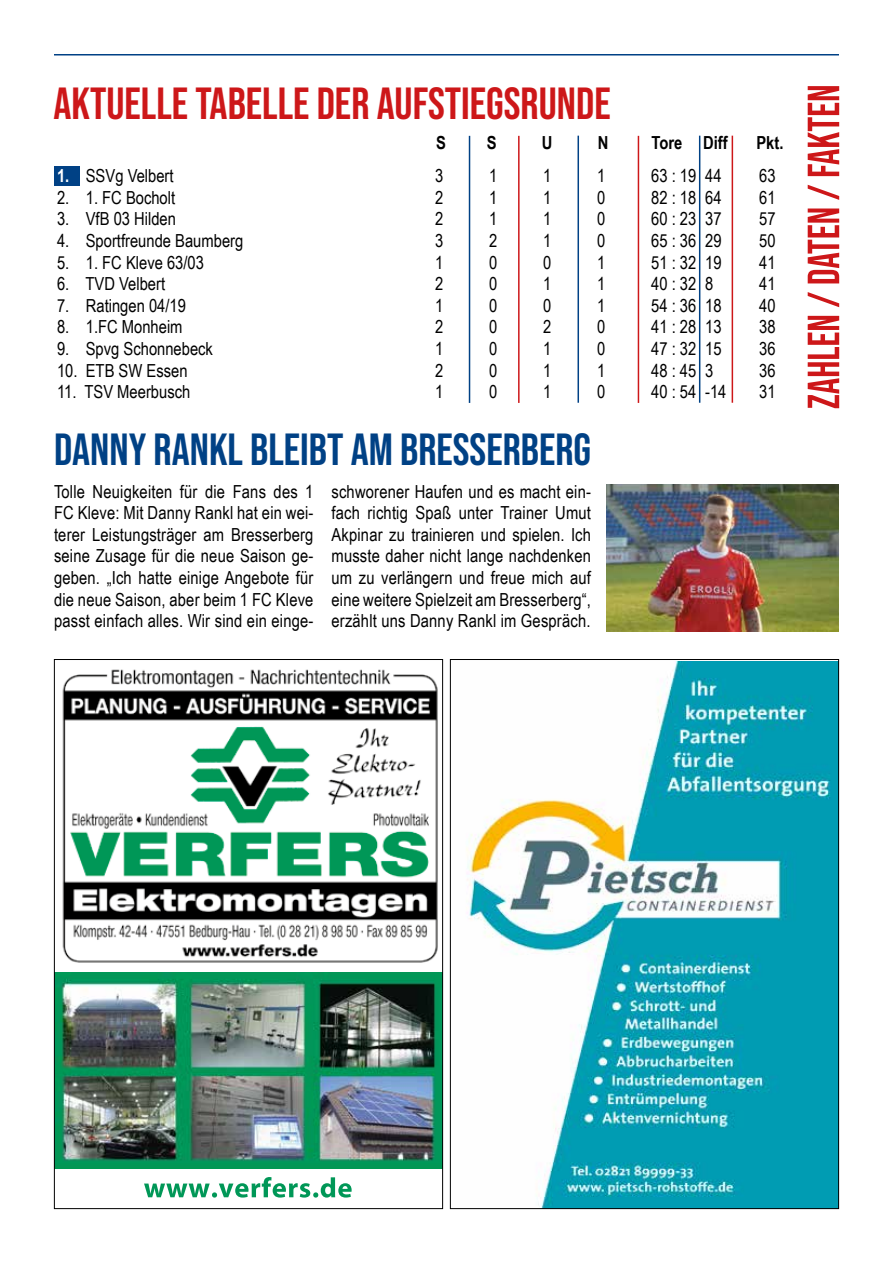
<style>
.page{position:relative;width:893px;height:1263px;background:#fff}
.page>*{position:absolute;margin:0;border:0;box-sizing:border-box;transform-origin:0 0}
.t1{font:45px "Bebas Neue";color:#cd1719}
.t2{font:45px "Bebas Neue";color:#004185}
.t3{font:18px/21.6px "Arial Narrow";color:#000;text-align:justify}
.t4{font:700 18px "Arial Narrow";color:#000}
.s1{font-weight:700;color:#fff}
</style>
<div class="page">
<div style="left:54px;top:166px;width:25px;height:20px;background:#004185"></div>
<hr style="left:469px;top:136px;width:1px;height:267px;background:#004185">
<hr style="left:577px;top:136px;width:2px;height:267px;background:#004185">
<hr style="left:518px;top:136px;width:2px;height:267px;background:#cd1719">
<hr style="left:699px;top:136px;width:1px;height:267px;background:#004185">
<hr style="left:638px;top:136px;width:1px;height:267px;background:#cd1719">
<svg style="left:808px;top:86px;width:31px;height:322px"></svg>
<hr style="left:732px;top:136px;width:1px;height:267px;background:#cd1719">
<img style="left:62px;top:669px;width:376px;height:294px">
<img style="left:56px;top:972px;width:385px;height:197px">
<img style="left:144px;top:1177px;width:208px;height:21px">
<img style="left:466px;top:661px;width:371px;height:546px">
<hr style="left:54px;top:54px;width:785px;height:2px;background:#004185">
<img style="left:607px;top:485px;width:232px;height:146px">
<h1 class="t1" style="left:53px;top:78px;width:559px">AKTUELLE TABELLE DER AUFSTIEGSRUNDE</h1>
<p class="t4" style="left:436px;top:129px;width:11px">S</p>
<p class="t4" style="left:487px;top:129px;width:11px">S</p>
<p class="t4" style="left:542px;top:129px;width:12px">U</p>
<p class="t4" style="left:598px;top:129px;width:12px">N</p>
<p class="t4" style="left:652px;top:129px;width:78px">Tore Diff</p>
<p class="t4" style="left:756px;top:129px;width:29px">Pkt.</p>
<p class="t3" style="left:57px;top:164px;width:118px"><span class="s1">1.</span> SSVg Velbert</p>
<p class="t3" style="left:435px;top:164px;width:10px">3</p>
<p class="t3" style="left:489px;top:164px;width:10px">1</p>
<p class="t3" style="left:543px;top:164px;width:10px">1</p>
<p class="t3" style="left:597px;top:164px;width:10px">1</p>
<p class="t3" style="left:651px;top:164px;width:72px">63 : 19 44</p>
<p class="t3" style="left:759px;top:164px;width:18px">63</p>
<p class="t3" style="left:57px;top:186px;width:120px">2. 1. FC Bocholt</p>
<p class="t3" style="left:435px;top:186px;width:10px">2</p>
<p class="t3" style="left:489px;top:186px;width:10px">1</p>
<p class="t3" style="left:543px;top:186px;width:10px">1</p>
<p class="t3" style="left:597px;top:186px;width:10px">0</p>
<p class="t3" style="left:651px;top:186px;width:72px">82 : 18 64</p>
<p class="t3" style="left:759px;top:186px;width:18px">61</p>
<p class="t3" style="left:57px;top:208px;width:120px">3. VfB 03 Hilden</p>
<p class="t3" style="left:435px;top:208px;width:10px">2</p>
<p class="t3" style="left:489px;top:208px;width:10px">1</p>
<p class="t3" style="left:543px;top:208px;width:10px">1</p>
<p class="t3" style="left:597px;top:208px;width:10px">0</p>
<p class="t3" style="left:651px;top:208px;width:72px">60 : 23 37</p>
<p class="t3" style="left:759px;top:208px;width:18px">57</p>
<p class="t3" style="left:57px;top:229px;width:188px">4. Sportfreunde Baumberg</p>
<p class="t3" style="left:435px;top:229px;width:10px">3</p>
<p class="t3" style="left:489px;top:229px;width:10px">2</p>
<p class="t3" style="left:543px;top:229px;width:10px">1</p>
<p class="t3" style="left:597px;top:229px;width:10px">0</p>
<p class="t3" style="left:651px;top:229px;width:72px">65 : 36 29</p>
<p class="t3" style="left:759px;top:229px;width:18px">50</p>
<p class="t3" style="left:57px;top:251px;width:148px">5. 1. FC Kleve 63/03</p>
<p class="t3" style="left:435px;top:251px;width:10px">1</p>
<p class="t3" style="left:489px;top:251px;width:10px">0</p>
<p class="t3" style="left:543px;top:251px;width:10px">0</p>
<p class="t3" style="left:597px;top:251px;width:10px">1</p>
<p class="t3" style="left:651px;top:251px;width:72px">51 : 32 19</p>
<p class="t3" style="left:759px;top:251px;width:18px">41</p>
<p class="t3" style="left:57px;top:272px;width:110px">6. TVD Velbert</p>
<p class="t3" style="left:435px;top:272px;width:10px">2</p>
<p class="t3" style="left:489px;top:272px;width:10px">0</p>
<p class="t3" style="left:543px;top:272px;width:10px">1</p>
<p class="t3" style="left:597px;top:272px;width:10px">1</p>
<p class="t3" style="left:651px;top:272px;width:64px">40 : 32 8</p>
<p class="t3" style="left:759px;top:272px;width:18px">41</p>
<p class="t3" style="left:57px;top:294px;width:130px">7. Ratingen 04/19</p>
<p class="t3" style="left:435px;top:294px;width:10px">1</p>
<p class="t3" style="left:489px;top:294px;width:10px">0</p>
<p class="t3" style="left:543px;top:294px;width:10px">0</p>
<p class="t3" style="left:597px;top:294px;width:10px">1</p>
<p class="t3" style="left:651px;top:294px;width:72px">54 : 36 18</p>
<p class="t3" style="left:759px;top:294px;width:18px">40</p>
<p class="t3" style="left:57px;top:316px;width:127px">8. 1.FC Monheim</p>
<p class="t3" style="left:435px;top:316px;width:10px">2</p>
<p class="t3" style="left:489px;top:316px;width:10px">0</p>
<p class="t3" style="left:543px;top:316px;width:10px">2</p>
<p class="t3" style="left:597px;top:316px;width:10px">0</p>
<p class="t3" style="left:651px;top:316px;width:72px">41 : 28 13</p>
<p class="t3" style="left:759px;top:316px;width:18px">38</p>
<p class="t3" style="left:57px;top:337px;width:157px">9. Spvg Schonnebeck</p>
<p class="t3" style="left:435px;top:337px;width:10px">1</p>
<p class="t3" style="left:489px;top:337px;width:10px">0</p>
<p class="t3" style="left:543px;top:337px;width:10px">1</p>
<p class="t3" style="left:597px;top:337px;width:10px">0</p>
<p class="t3" style="left:651px;top:337px;width:72px">47 : 32 15</p>
<p class="t3" style="left:759px;top:337px;width:18px">36</p>
<p class="t3" style="left:57px;top:359px;width:132px">10. ETB SW Essen</p>
<p class="t3" style="left:435px;top:359px;width:10px">2</p>
<p class="t3" style="left:489px;top:359px;width:10px">0</p>
<p class="t3" style="left:543px;top:359px;width:10px">1</p>
<p class="t3" style="left:597px;top:359px;width:10px">1</p>
<p class="t3" style="left:651px;top:359px;width:64px">48 : 45 3</p>
<p class="t3" style="left:759px;top:359px;width:18px">36</p>
<p class="t3" style="left:57px;top:380px;width:135px">11. TSV Meerbusch</p>
<p class="t3" style="left:435px;top:380px;width:10px">1</p>
<p class="t3" style="left:489px;top:380px;width:10px">0</p>
<p class="t3" style="left:543px;top:380px;width:10px">1</p>
<p class="t3" style="left:597px;top:380px;width:10px">0</p>
<p class="t3" style="left:651px;top:380px;width:77px">40 : 54 -14</p>
<p class="t3" style="left:759px;top:380px;width:18px">31</p>
<h1 class="t2" style="left:54px;top:424px;width:539px">DANNY RANKL BLEIBT AM BRESSERBERG</h1>
<p class="t3" style="left:54px;top:480px;width:261px">Tolle Neuigkeiten für die Fans des 1<br>FC Kleve: Mit Danny Rankl hat ein wei&shy;terer Leistungsträger am Bresserberg seine Zusage für die neue Saison ge&shy;geben. „Ich hatte einige Angebote für die neue Saison, aber beim 1 FC Kleve passt einfach alles. Wir sind ein einge-</p>
<p class="t3" style="left:332px;top:480px;width:261px">schworener Haufen und es macht ein&shy;fach richtig Spaß unter Trainer Umut Akpinar zu trainieren und spielen. Ich musste daher nicht lange nachdenken um zu verlängern und freue mich auf eine weitere Spielzeit am Bresserberg“, erzählt uns Danny Rankl im Gespräch.</p>
</div>
